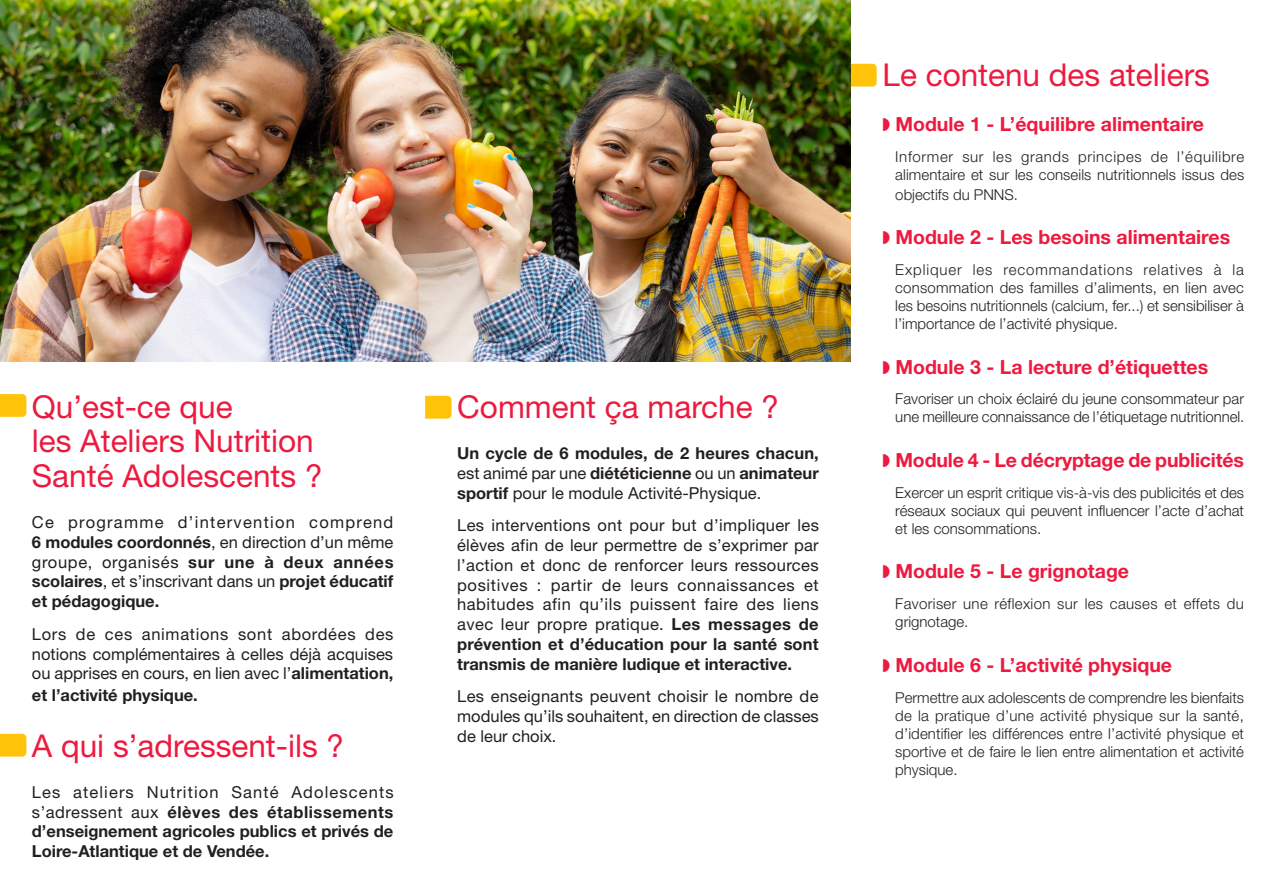
<style>
.page{position:relative;width:1276px;height:893px;background:#fff}
.page>*{position:absolute;margin:0;border:0;box-sizing:border-box;transform-origin:0 0}
.t1{font:31.5px/34.5px "Helvetica Neue LT Std";color:#ed1a40}
.t2{font:700 19.5px "Helvetica Neue LT Std";color:#ed1a40}
.t3{font:16.5px/19.8px "Helvetica Neue LT Std";color:#231f20;text-align:justify}
.t4{font:700 16.5px/19.8px "Helvetica Neue LT Std";color:#231f20;text-align:justify}
.t5{font:300 15px/18px "Helvetica Neue LT Std";color:#231f20;text-align:justify}
.t6{font:300 15px/18px "Helvetica Neue LT Std";letter-spacing:.025em;color:#231f20}
.s1{font-weight:700}
.s2{font-weight:400}
</style>
<div class="page">
<svg style="left:0;top:394px;width:26px;height:23px"></svg>
<svg style="left:0;top:734px;width:26px;height:23px"></svg>
<svg style="left:425px;top:396px;width:26px;height:23px"></svg>
<svg style="left:850px;top:64px;width:26px;height:23px"></svg>
<img style="left:0;top:0;width:850px;height:361px">
<h1 class="t1" style="left:32px;top:389px;width:292px">Qu’est-ce que<br>les Ateliers Nutrition<br>Santé Adolescents ?</h1>
<p class="t3" style="left:32px;top:512px;width:363px">Ce programme d’intervention comprend <span class="s1">6 modules coordonnés</span>, en direction d’un même groupe, organisés <span class="s1">sur une à deux années scolaires</span>, et s’inscrivant dans un <span class="s1">projet éducatif et pédagogique.</span></p>
<p class="t3" style="left:32px;top:624px;width:363px">Lors de ces animations sont abordées des notions complémentaires à celles déjà acquises ou apprises en cours, en lien avec l’<span class="s1">alimentation,</span></p>
<p class="t4" style="left:32px;top:685px;width:167px">et l’activité physique.</p>
<h1 class="t1" style="left:32px;top:728px;width:314px">A qui s’adressent-ils ?</h1>
<p class="t4" style="left:32px;top:782px;width:363px"><span class="s2">Les ateliers Nutrition Santé Adolescents s’adressent aux</span> élèves des établissements d’enseignement agricoles publics et privés de Loire-Atlantique et de Vendée.</p>
<h1 class="t1" style="left:457px;top:389px;width:323px">Comment ça marche ?</h1>
<p class="t4" style="left:457px;top:443px;width:363px">Un cycle de 6 modules, de 2 heures chacun, <span class="s2">est animé par une</span> diététicienne <span class="s2">ou un</span> animateur sportif <span class="s2">pour le module Activité-Physique.</span></p>
<p class="t3" style="left:457px;top:515px;width:363px">Les interventions ont pour but d’impliquer les élèves afin de leur permettre de s’exprimer par l’action et donc de renforcer leurs ressources positives : partir de leurs connaissances et habitudes afin qu’ils puissent faire des liens avec leur propre pratique. <span class="s1">Les messages de prévention et d’éducation pour la santé sont transmis de manière ludique et interactive.</span></p>
<p class="t3" style="left:457px;top:686px;width:363px">Les enseignants peuvent choisir le nombre de modules qu’ils souhaitent, en direction de classes de leur choix.</p>
<h1 class="t1" style="left:882px;top:57px;width:329px">Le contenu des ateliers</h1>
<h2 class="t2" style="left:895px;top:112px;width:310px">Module 1 - L’équilibre alimentaire</h2>
<p class="t5" style="left:895px;top:147px;width:350px">Informer sur les grands principes de l’équilibre alimentaire et sur les conseils nutritionnels issus des</p>
<p class="t5" style="left:895px;top:185px;width:124px">objectifs du PNNS.</p>
<h2 class="t2" style="left:895px;top:225px;width:336px">Module 2 - Les besoins alimentaires</h2>
<p class="t5" style="left:895px;top:260px;width:350px">Expliquer les recommandations relatives à la consommation des familles d’aliments, en lien avec les besoins nutritionnels (calcium, fer...) et sensibiliser à l’importance de l’activité physique.</p>
<h2 class="t2" style="left:895px;top:355px;width:314px">Module 3 - La lecture d’étiquettes</h2>
<p class="t5" style="left:895px;top:390px;width:350px">Favoriser un choix éclairé du jeune consommateur par une meilleure connaissance de l’étiquetage nutritionnel.</p>
<h2 class="t2" style="left:895px;top:448px;width:350px">Module 4 - Le décryptage de publicités</h2>
<p class="t5" style="left:895px;top:483px;width:350px">Exercer un esprit critique vis-à-vis des publicités et des réseaux sociaux qui peuvent influencer l’acte d’achat et les consommations.</p>
<h2 class="t2" style="left:895px;top:559px;width:235px">Module 5 - Le grignotage</h2>
<p class="t6" style="left:895px;top:595px;width:350px">Favoriser une réflexion sur les causes et effets du grignotage.</p>
<h2 class="t2" style="left:895px;top:653px;width:278px">Module 6 - L’activité physique</h2>
<p class="t5" style="left:895px;top:688px;width:350px">Permettre aux adolescents de comprendre les bienfaits de la pratique d’une activité physique sur la santé, d’identifier les différences entre l’activité physique et sportive et de faire le lien entre alimentation et activité physique.</p>
</div>
